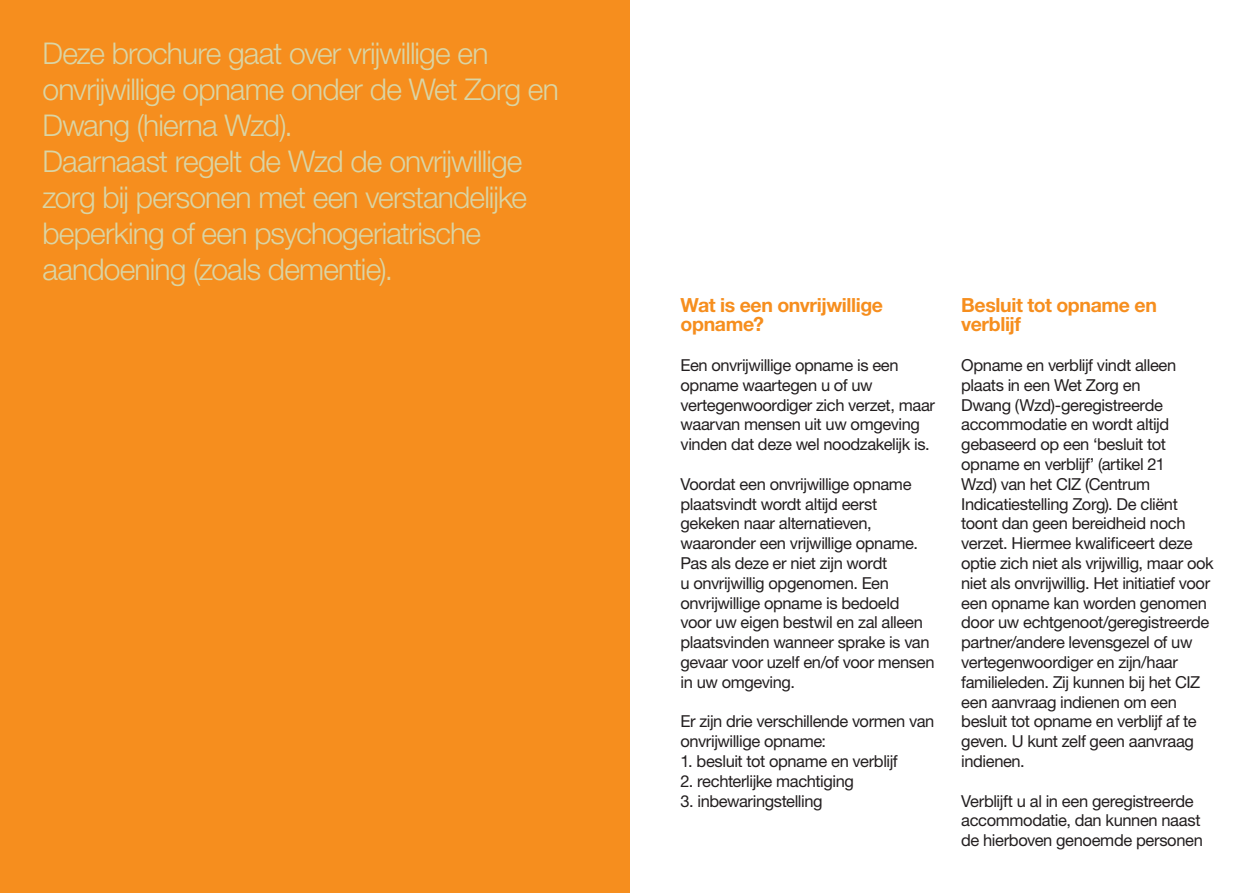
<style>
.page{position:relative;width:1259px;height:893px;background:#fff}
.page>*{position:absolute;margin:0;border:0;box-sizing:border-box;transform-origin:0 0}
.t1{font:300 30px/36px "Helvetica Neue LT Std";letter-spacing:-.03em;color:#dad5a5}
.t2{font:700 19.5px/19.8px "Helvetica Neue LT Std";letter-spacing:-.02em;color:#f68e1e}
.t3{font:16.5px/19.8px "Helvetica Neue LT Std";letter-spacing:-.025em;color:#231f20}
</style>
<div class="page">
<div style="left:0;top:0;width:629px;height:893px;background:#f68e1e"></div>
<p class="t1" style="left:43px;top:35px;width:518px">Deze brochure gaat over vrijwillige en onvrijwillige opname onder de Wet Zorg en Dwang (hierna Wzd).<br>Daarnaast regelt de Wzd de onvrijwillige zorg bij personen met een verstandelijke beperking of een psychogeriatrische aandoening (zoals dementie).</p>
<p class="t2" style="left:680px;top:294px;width:204px">Wat is een onvrijwillige opname?</p>
<p class="t3" style="left:680px;top:355px;width:256px">Een onvrijwillige opname is een opname waartegen u of uw vertegenwoordiger zich verzet, maar waarvan mensen uit uw omgeving vinden dat deze wel noodzakelijk is.</p>
<p class="t3" style="left:680px;top:474px;width:255px">Voordat een onvrijwillige opname plaatsvindt wordt altijd eerst gekeken naar alternatieven, waaronder een vrijwillige opname.<br>Pas als deze er niet zijn wordt<br>u onvrijwillig opgenomen. Een onvrijwillige opname is bedoeld voor uw eigen bestwil en zal alleen plaatsvinden wanneer sprake is van gevaar voor uzelf en/of voor mensen in uw omgeving.</p>
<p class="t3" style="left:680px;top:711px;width:255px">Er zijn drie verschillende vormen van onvrijwillige opname:</p>
<p class="t3" style="left:680px;top:751px;width:219px">1. besluit tot opname en verblijf</p>
<p class="t3" style="left:680px;top:771px;width:175px">2. rechterlijke machtiging</p>
<p class="t3" style="left:680px;top:791px;width:143px">3. inbewaringstelling</p>
<p class="t2" style="left:961px;top:294px;width:197px">Besluit tot opname en verblijf</p>
<p class="t3" style="left:961px;top:355px;width:254px">Opname en verblijf vindt alleen plaats in een Wet Zorg en<br>Dwang (Wzd)-geregistreerde accommodatie en wordt altijd gebaseerd op een ‘besluit tot opname en verblijf’ (artikel 21<br>Wzd) van het CIZ (Centrum<br>Indicatiestelling Zorg). De cliënt toont dan geen bereidheid noch verzet. Hiermee kwalificeert deze optie zich niet als vrijwillig, maar ook niet als onvrijwillig. Het initiatief voor een opname kan worden genomen door uw echtgenoot/geregistreerde partner/andere levensgezel of uw vertegenwoordiger en zijn/haar familieleden. Zij kunnen bij het CIZ een aanvraag indienen om een besluit tot opname en verblijf af te geven. U kunt zelf geen aanvraag indienen.</p>
<p class="t3" style="left:961px;top:791px;width:243px">Verblijft u al in een geregistreerde accommodatie, dan kunnen naast de hierboven genoemde personen</p>
</div>
